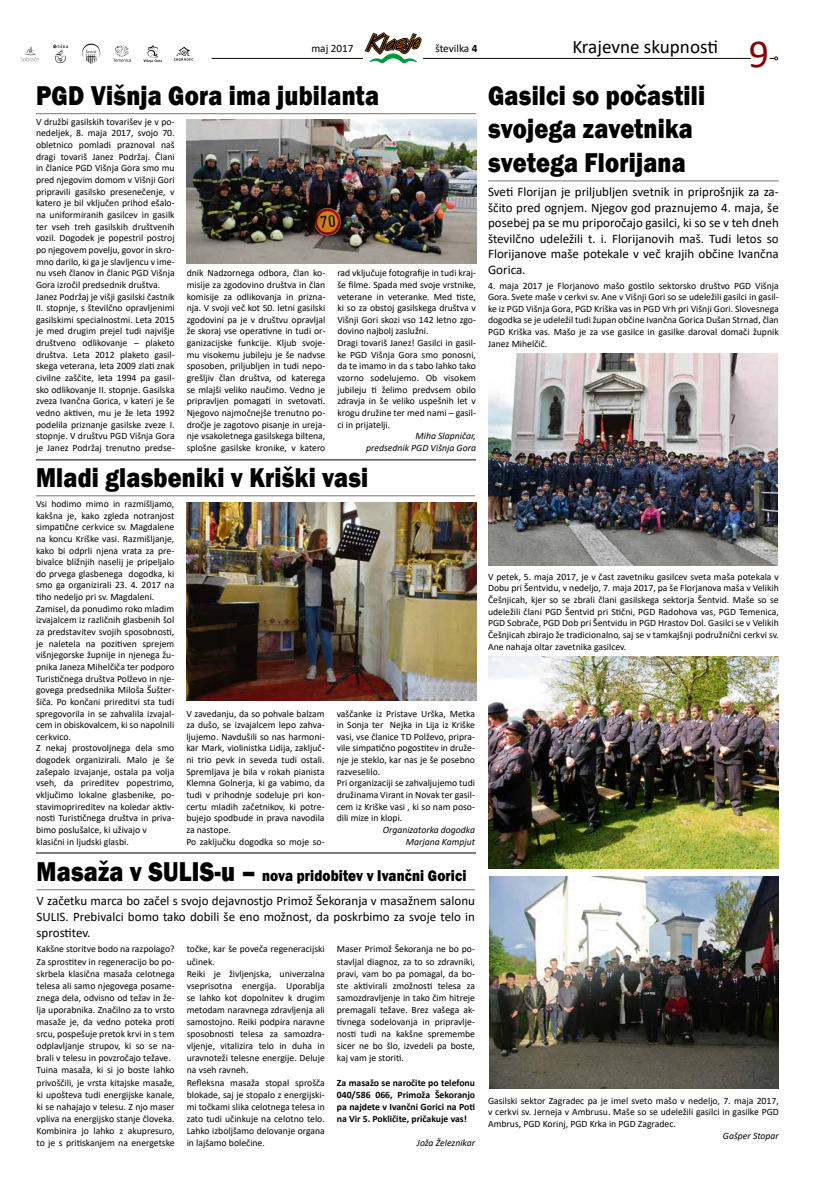
<style>
.page{position:relative;width:820px;height:1191px;background:#fff}
.page>*{position:absolute;margin:0;border:0;box-sizing:border-box;transform-origin:0 0}
.t1{font:39.8px "Calibri";color:#870000}
.t2{font:800 28px/33.6px "Franklin Gothic";letter-spacing:.01em;color:#000;scale:.85 1}
.t3{font:19.1px "Calibri";color:#000}
.t4{font:800 16px "Franklin Gothic";letter-spacing:.01em;color:#000;scale:.85 1}
.t5{font:13px/15.6px "Calibri";color:#000;text-align:justify}
.t6{font:11.2px "Calibri";color:#000}
.t7{font:9.7px/11.6px "Calibri";color:#000}
.t8{font:700 9.7px/12.1px "Calibri";color:#000;text-align:justify}
.t9{font:italic 9.7px/11.6px "Calibri";color:#000;text-align:right}
.s1{font-weight:700}
.s2{font-size:28px}
</style>
<div class="page">
<svg style="left:20px;top:46px;width:19px;height:15px"></svg>
<svg style="left:53px;top:44px;width:15px;height:19px"></svg>
<svg style="left:143px;top:45px;width:19px;height:17px"></svg>
<svg style="left:82px;top:43px;width:19px;height:21px"></svg>
<svg style="left:174px;top:47px;width:19px;height:14px"></svg>
<svg style="left:113px;top:46px;width:18px;height:16px"></svg>
<svg style="left:211px;top:32px;width:566px;height:32px"></svg>
<hr style="left:36px;top:113px;width:440px;height:1px;background:#797571">
<img style="left:187px;top:119px;width:289px;height:145px">
<hr style="left:488px;top:180px;width:290px;height:1px;background:#797571">
<img style="left:488px;top:656px;width:289px;height:212px">
<img style="left:488px;top:353px;width:289px;height:212px">
<img style="left:489px;top:876px;width:289px;height:213px">
<hr style="left:36px;top:459px;width:440px;height:1px;background:#000">
<hr style="left:36px;top:852px;width:440px;height:1px;background:#000">
<hr style="left:36px;top:495px;width:439px;height:1px;background:#797571">
<img style="left:186px;top:502px;width:290px;height:198px">
<hr style="left:37px;top:889px;width:438px;height:1px;background:#797571">
<p class="t6" style="left:311px;top:41px;width:44px">maj 2017</p>
<p class="t6" style="left:435px;top:41px;width:43px">številka <span class="s1">4</span></p>
<h3 class="t3" style="left:572px;top:33px;width:147px">Krajevne skupnosti</h3>
<h2 class="t2" style="left:36px;top:78px;width:405px">PGD Višnja Gora ima jubilanta</h2>
<p class="t7" style="left:36px;top:116px;width:140px">V družbi gasilskih tovarišev je v po&shy;nedeljek, 8. maja 2017, svojo 70. obletnico pomladi praznoval naš dragi tovariš Janez Podržaj. Člani in članice PGD Višnja Gora smo mu pred njegovim domom v Višnji Gori pripravili gasilsko presenečenje, v katero je bil vključen prihod ešalo&shy;na uniformiranih gasilcev in gasilk ter vseh treh gasilskih društvenih vozil. Dogodek je popestril postroj po njegovem povelju, govor in skro&shy;mno darilo, ki ga je slavljencu v ime&shy;nu vseh članov in članic PGD Višnja Gora izročil predsednik društva.<br>Janez Podržaj je višji gasilski častnik II. stopnje, s številčno opravljenimi gasilskimi specialnostmi. Leta 2015 je med drugim prejel tudi najvišje društveno odlikovanje – plaketo društva. Leta 2012 plaketo gasil&shy;skega veterana, leta 2009 zlati znak civilne zaščite, leta 1994 pa gasil&shy;sko odlikovanje II. stopnje. Gasilska zveza Ivančna Gorica, v kateri je še vedno aktiven, mu je že leta 1992 podelila priznanje gasilske zveze I. stopnje. V društvu PGD Višnja Gora je Janez Podržaj trenutno predse-</p>
<h1 class="t1" style="left:748px;top:26px;width:22px">9</h1>
<h2 class="t2" style="left:488px;top:78px;width:257px">Gasilci so počastili svojega zavetnika svetega Florijana</h2>
<p class="t5" style="left:488px;top:184px;width:292px">Sveti Florijan je priljubljen svetnik in priprošnjik za za&shy;ščito pred ognjem. Njegov god praznujemo 4. maja, še posebej pa se mu priporočajo gasilci, ki so se v teh dneh številčno udeležili t. i. Florijanovih maš. Tudi letos so Florijanove maše potekale v več krajih občine Ivančna Gorica.</p>
<p class="t7" style="left:488px;top:279px;width:292px;text-align:justify">4. maja 2017 je Florjanovo mašo gostilo sektorsko društvo PGD Višnja Gora. Svete maše v cerkvi sv. Ane v Višnji Gori so se udeležili gasilci in gasil&shy;ke iz PGD Višnja Gora, PGD Kriška vas in PGD Vrh pri Višnji Gori. Slovesnega dogodka se je udeležil tudi župan občine Ivančna Gorica Dušan Strnad, član PGD Kriška vas. Mašo je za vse gasilce in gasilke daroval domači župnik Janez Mihelčič.</p>
<p class="t7" style="left:187px;top:267px;width:140px;text-align:justify">dnik Nadzornega odbora, član ko&shy;misije za zgodovino društva in član komisije za odlikovanja in prizna&shy;nja. V svoji več kot 50. letni gasilski zgodovini pa je v društvu opravljal že skoraj vse operativne in tudi or&shy;ganizacijske funkcije. Kljub svoje&shy;mu visokemu jubileju je še nadvse sposoben, priljubljen in tudi nepo&shy;grešljiv član društva, od katerega se mlajši veliko naučimo. Vedno je pripravljen pomagati in svetovati.<br>Njegovo najmočnejše trenutno po&shy;dročje je zagotovo pisanje in ureja&shy;nje vsakoletnega gasilskega biltena, splošne gasilske kronike, v katero</p>
<p class="t7" style="left:337px;top:267px;width:140px">rad vključuje fotografije in tudi kraj&shy;še filme. Spada med svoje vrstnike, veterane in veteranke. Med tiste, ki so za obstoj gasilskega društva v<br>Višnji Gori skozi vso 142 letno zgo&shy;dovino najbolj zaslužni.<br>Dragi tovariš Janez! Gasilci in gasil&shy;ke PGD Višnja Gora smo ponosni, da te imamo in da s tabo lahko tako vzorno sodelujemo. Ob visokem jubileju ti želimo predvsem obilo zdravja in še veliko uspešnih let v krogu družine ter med nami – gasil&shy;ci in prijatelji.</p>
<p class="t9" style="left:366px;top:430px;width:111px">Miha Slapničar,<br>predsednik PGD Višnja Gora</p>
<h2 class="t2" style="left:36px;top:460px;width:392px">Mladi glasbeniki v Kriški vasi</h2>
<p class="t7" style="left:36px;top:497px;width:140px">Vsi hodimo mimo in razmišljamo, kakšna je, kako zgleda notranjost simpatične cerkvice sv. Magdalene na koncu Kriške vasi. Razmišljanje, kako bi odprli njena vrata za pre&shy;bivalce bližnjih naselij je pripeljalo do prvega glasbenega dogodka, ki smo ga organizirali 23. 4. 2017 na tiho nedeljo pri sv. Magdaleni.<br>Zamisel, da ponudimo roko mladim izvajalcem iz različnih glasbenih šol za predstavitev svojih sposobnosti, je naletela na pozitiven sprejem višnjegorske župnije in njenega žu&shy;pnika Janeza Mihelčiča ter podporo Turističnega društva Polževo in nje&shy;govega predsednika Miloša Šušter&shy;šiča. Po končani prireditvi sta tudi spregovorila in se zahvalila izvajal&shy;cem in obiskovalcem, ki so napolnili cerkvico.<br>Z nekaj prostovoljnega dela smo dogodek organizirali. Malo je še zašepalo izvajanje, ostala pa volja vseh, da prireditev popestrimo, vključimo lokalne glasbenike, po&shy;stavimoprireditev na koledar aktiv&shy;nosti Turističnega društva in priva&shy;bimo poslušalce, ki uživajo v klasični in ljudski glasbi.</p>
<p class="t7" style="left:186px;top:707px;width:140px">V zavedanju, da so pohvale balzam za dušo, se izvajalcem lepo zahva&shy;ljujemo. Navdušili so nas harmoni&shy;kar Mark, violinistka Lidija, zaključ&shy;ni trio pevk in seveda tudi ostali.<br>Spremljava je bila v rokah pianista<br>Klemna Golnerja, ki ga vabimo, da tudi v prihodnje sodeluje pri kon&shy;certu mladih začetnikov, ki potre&shy;bujejo spodbude in prava navodila za nastope.<br>Po zaključku dogodka so moje so-</p>
<p class="t7" style="left:336px;top:707px;width:140px">vaščanke iz Pristave Urška, Metka in Sonja ter Nejka in Lija iz Kriške vasi, vse članice TD Polževo, pripra&shy;vile simpatično pogostitev in druže&shy;nje je steklo, kar nas je še posebno razveselilo.<br>Pri organizaciji se zahvaljujemo tudi družinama Virant in Novak ter gasil&shy;cem iz Kriške vasi , ki so nam poso&shy;dili mize in klopi.</p>
<p class="t9" style="left:382px;top:823px;width:94px">Organizatorka dogodka<br>Marjana Kampjut</p>
<h3 class="t4" style="left:37px;top:865px;width:507px"><span class="s2">Masaža v SULIS-u –</span> nova pridobitev v Ivančni Gorici</h3>
<h3 class="t5" style="left:37px;top:892px;width:440px;line-height:16.1px">V začetku marca bo začel s svojo dejavnostjo Primož Šekoranja v masažnem salonu SULIS. Prebivalci bomo tako dobili še eno možnost, da poskrbimo za svoje telo in sprostitev.</h3>
<p class="t7" style="left:37px;top:943px;width:140px;line-height:12.1px">Kakšne storitve bodo na razpolago?<br>Za sprostitev in regeneracijo bo po&shy;skrbela klasična masaža celotnega telesa ali samo njegovega posame&shy;znega dela, odvisno od težav in že&shy;lja uporabnika. Značilno za to vrsto masaže je, da vedno poteka proti srcu, pospešuje pretok krvi in s tem odplavljanje strupov, ki so se na&shy;brali v telesu in povzročajo težave.<br>Tuina masaža, ki si jo boste lahko privoščili, je vrsta kitajske masaže, ki upošteva tudi energijske kanale, ki se nahajajo v telesu. Z njo maser vpliva na energijsko stanje človeka.<br>Kombinira jo lahko z akupresuro, to je s pritiskanjem na energetske</p>
<p class="t7" style="left:187px;top:943px;width:140px;line-height:12.1px">točke, kar še poveča regeneracijski učinek.<br>Reiki je življenjska, univerzalna vseprisotna energija. Uporablja se lahko kot dopolnitev k drugim metodam naravnega zdravljenja ali samostojno. Reiki podpira naravne sposobnosti telesa za samozdra&shy;vljenje, vitalizira telo in duha in uravnoteži telesne energije. Deluje na vseh ravneh.<br>Refleksna masaža stopal sprošča blokade, saj je stopalo z energijski&shy;mi točkami slika celotnega telesa in zato tudi učinkuje na celotno telo.<br>Lahko izboljšamo delovanje organa in lajšamo bolečine.</p>
<p class="t7" style="left:337px;top:943px;width:140px;line-height:12.1px;text-align:justify">Maser Primož Šekoranja ne bo po&shy;stavljal diagnoz, za to so zdravniki, pravi, vam bo pa pomagal, da bo&shy;ste aktivirali zmožnosti telesa za samozdravljenje in tako čim hitreje premagali težave. Brez vašega ak&shy;tivnega sodelovanja in pripravlje&shy;nosti tudi na kakšne spremembe sicer ne bo šlo, izvedeli pa boste, kaj vam je storiti.</p>
<p class="t8" style="left:337px;top:1076px;width:140px">Za masažo se naročite po telefonu 040/586 066, Primoža Šekoranjo pa najdete v Ivančni Gorici na Poti na Vir 5. Pokličite, pričakuje vas!</p>
<p class="t9" style="left:417px;top:1136px;width:60px">Joža Železnikar</p>
<p class="t7" style="left:488px;top:570px;width:292px;text-align:justify">V petek, 5. maja 2017, je v čast zavetniku gasilcev sveta maša potekala v Dobu pri Šentvidu, v nedeljo, 7. maja 2017, pa še Florjanova maša v Velikih Češnjicah, kjer so se zbrali člani gasilskega sektorja Šentvid. Maše so se udeležili člani PGD Šentvid pri Stični, PGD Radohova vas, PGD Temenica, PGD Sobrače, PGD Dob pri Šentvidu in PGD Hrastov Dol. Gasilci se v Velikih Češnjicah zbirajo že tradicionalno, saj se v tamkajšnji podružnični cerkvi sv.<br>Ane nahaja oltar zavetnika gasilcev.</p>
<p class="t7" style="left:488px;top:1094px;width:292px;text-align:justify">Gasilski sektor Zagradec pa je imel sveto mašo v nedeljo, 7. maja 2017, v cerkvi sv. Jerneja v Ambrusu. Maše so se udeležili gasilci in gasilke PGD Ambrus, PGD Korinj, PGD Krka in PGD Zagradec.</p>
<p class="t9" style="left:722px;top:1129px;width:57px">Gašper Stopar</p>
</div>
